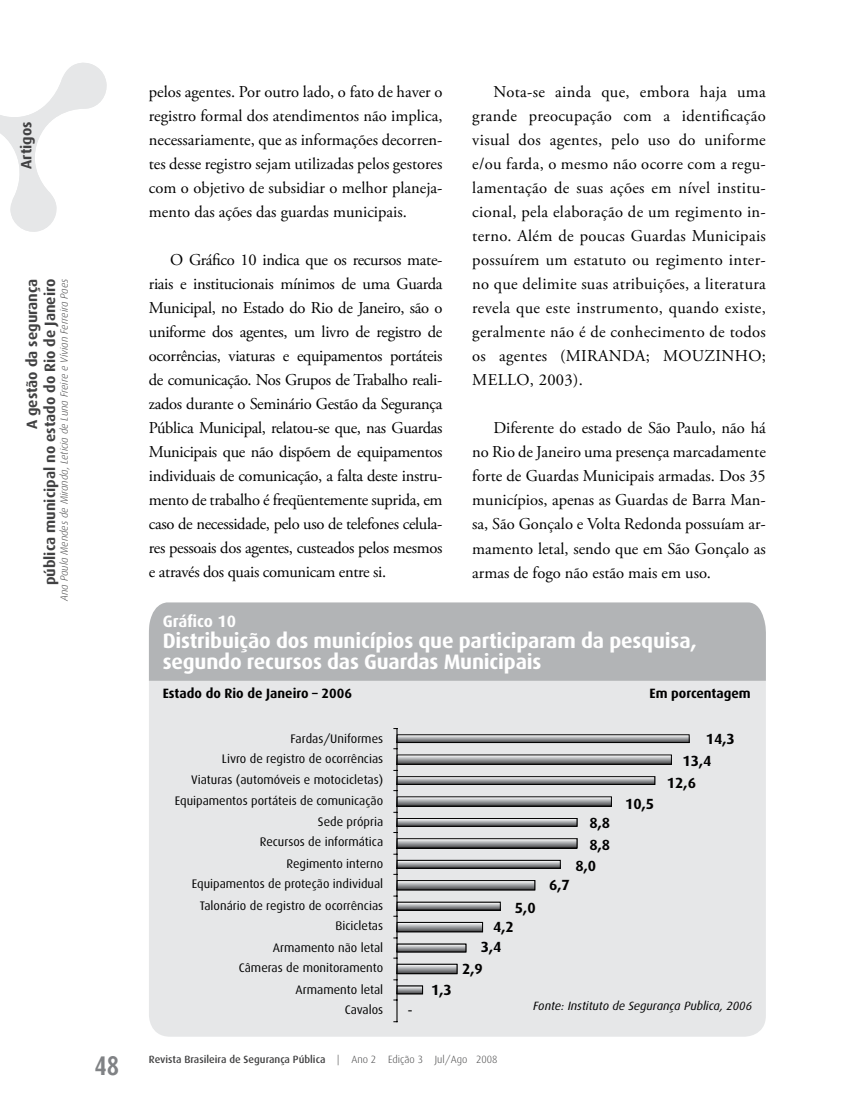
<style>
.page{position:relative;width:851px;height:1106px;background:#fff}
.page>*{position:absolute;margin:0;border:0;box-sizing:border-box;transform-origin:0 0}
.t1{font:700 27px "Dax Condensed";color:#808285}
.t2{font:700 21px/21px "Dax";letter-spacing:-.01em;color:#fff}
.t3{font:16.5px/24px "Adobe Garamond Pro";color:#000;text-align:justify}
.t4{font:700 16.5px "Dax";color:#fff}
.t5{font:700 15px/18px "Dax";color:#414142;text-align:right}
.t6{font:700 14.7px "Dax";color:#010101}
.t7{font:13.95px "Times New Roman";color:#010101}
.t8{font:700 13.5px "Dax";color:#000}
.t9{font:12.45px "Dax";color:#010101}
.t10{font:italic 12px "Dax";color:#000}
.t11{font:italic 300 10.5px "Dax";color:#414142}
.t12{font:500 10.5px "Dax";color:#414142}
.s1{font-weight:300}
</style>
<div class="page">
<svg style="left:0;top:62px;width:107px;height:170px"></svg>
<div style="left:149px;top:607px;width:616px;height:429px;background:#e6e7e8;border-radius:21px"></div>
<div style="left:149px;top:602px;width:616px;height:78px;background:#b2b4b6"></div>
<svg style="left:398px;top:988px;width:22px;height:4px"></svg>
<div style="left:396px;top:985px;width:26px;height:9px;border:1px solid #010101"></div>
<svg style="left:398px;top:966px;width:57px;height:5px"></svg>
<div style="left:396px;top:964px;width:61px;height:9px;border:1px solid #010101"></div>
<svg style="left:398px;top:946px;width:66px;height:4px"></svg>
<div style="left:396px;top:944px;width:70px;height:8px;border:1px solid #010101"></div>
<svg style="left:398px;top:924px;width:82px;height:6px"></svg>
<div style="left:396px;top:922px;width:86px;height:10px;border:1px solid #010101"></div>
<svg style="left:398px;top:904px;width:100px;height:4px"></svg>
<div style="left:396px;top:902px;width:104px;height:8px;border:1px solid #010101"></div>
<svg style="left:398px;top:883px;width:135px;height:5px"></svg>
<div style="left:396px;top:880px;width:139px;height:10px;border:1px solid #010101"></div>
<svg style="left:398px;top:862px;width:160px;height:4px"></svg>
<div style="left:396px;top:860px;width:164px;height:8px;border:1px solid #010101"></div>
<svg style="left:398px;top:841px;width:177px;height:5px"></svg>
<div style="left:396px;top:838px;width:181px;height:10px;border:1px solid #010101"></div>
<svg style="left:398px;top:820px;width:177px;height:4px"></svg>
<div style="left:396px;top:818px;width:181px;height:8px;border:1px solid #010101"></div>
<svg style="left:398px;top:799px;width:211px;height:5px"></svg>
<div style="left:396px;top:796px;width:215px;height:10px;border:1px solid #010101"></div>
<svg style="left:398px;top:778px;width:255px;height:4px"></svg>
<div style="left:396px;top:776px;width:259px;height:8px;border:1px solid #010101"></div>
<svg style="left:398px;top:757px;width:271px;height:5px"></svg>
<div style="left:396px;top:754px;width:275px;height:10px;border:1px solid #010101"></div>
<svg style="left:398px;top:736px;width:289px;height:4px"></svg>
<hr style="left:396px;top:728px;width:1px;height:293px;background:#010101">
<p class="t5" style="left:17px;top:169px;width:49px;rotate:-90deg">Artigos</p>
<p class="t5" style="left:23px;top:585px;width:308px;rotate:-90deg">A gestão da segurança<br>pública municipal no estado do Rio de Janeiro</p>
<p class="t11" style="left:58px;top:601px;width:324px;rotate:-90deg">Ana Paula Mendes de Miranda, Leticia de Luna Freire e Vívian Ferreira Paes</p>
<h1 class="t1" style="left:94px;top:1050px;width:26px">48</h1>
<p class="t3" style="left:149px;top:80px;width:295px">pelos agentes. Por outro lado, o fato de haver o registro formal dos atendimentos não implica, necessariamente, que as informações decorren&shy;tes desse registro sejam utilizadas pelos gestores com o objetivo de subsidiar o melhor planeja&shy;mento das ações das guardas municipais.</p>
<p class="t3" style="left:149px;top:248px;width:295px;text-indent:21px">O Gráfico 10 indica que os recursos mate&shy;riais e institucionais mínimos de uma Guarda Municipal, no Estado do Rio de Janeiro, são o uniforme dos agentes, um livro de registro de ocorrências, viaturas e equipamentos portáteis de comunicação. Nos Grupos de Trabalho reali&shy;zados durante o Seminário Gestão da Segurança Pública Municipal, relatou-se que, nas Guardas Municipais que não dispõem de equipamentos individuais de comunicação, a falta deste instru&shy;mento de trabalho é freqüentemente suprida, em caso de necessidade, pelo uso de telefones celula&shy;res pessoais dos agentes, custeados pelos mesmos e através dos quais comunicam entre si.</p>
<p class="t3" style="left:472px;top:80px;width:295px;text-indent:21px">Nota-se ainda que, embora haja uma grande preocupação com a identificação visual dos agentes, pelo uso do uniforme e/ou farda, o mesmo não ocorre com a regu&shy;lamentação de suas ações em nível institu&shy;cional, pela elaboração de um regimento in&shy;terno. Além de poucas Guardas Municipais possuírem um estatuto ou regimento inter&shy;no que delimite suas atribuições, a literatura revela que este instrumento, quando existe, geralmente não é de conhecimento de todos os agentes (MIRANDA; MOUZINHO; MELLO, 2003).</p>
<p class="t3" style="left:472px;top:417px;width:295px;text-indent:21px">Diferente do estado de São Paulo, não há no Rio de Janeiro uma presença marcadamente forte de Guardas Municipais armadas. Dos 35 municípios, apenas as Guardas de Barra Man&shy;sa, São Gonçalo e Volta Redonda possuíam ar&shy;mamento letal, sendo que em São Gonçalo as armas de fogo não estão mais em uso.</p>
<p class="t4" style="left:163px;top:612px;width:75px">Gráfico 10</p>
<p class="t2" style="left:163px;top:630px;width:535px">Distribuição dos municípios que participaram da pesquisa, segundo recursos das Guardas Municipais</p>
<p class="t8" style="left:163px;top:685px;width:191px">Estado do Rio de Janeiro – 2006</p>
<p class="t8" style="left:649px;top:685px;width:103px">Em porcentagem</p>
<p class="t9" style="left:290px;top:731px;width:94px">Fardas/Uniformes</p>
<p class="t6" style="left:705px;top:730px;width:31px">14,3</p>
<p class="t9" style="left:222px;top:751px;width:163px">Livro de registro de ocorrências</p>
<p class="t6" style="left:682px;top:752px;width:31px">13,4</p>
<p class="t9" style="left:191px;top:773px;width:193px">Viaturas (automóveis e motocicletas)</p>
<p class="t6" style="left:667px;top:774px;width:31px">12,6</p>
<p class="t9" style="left:175px;top:793px;width:210px">Equipamentos portáteis de comunicação</p>
<p class="t6" style="left:625px;top:795px;width:31px">10,5</p>
<p class="t9" style="left:318px;top:815px;width:67px">Sede própria</p>
<p class="t6" style="left:589px;top:814px;width:22px">8,8</p>
<p class="t9" style="left:260px;top:835px;width:125px">Recursos de informática</p>
<p class="t6" style="left:589px;top:836px;width:22px">8,8</p>
<p class="t9" style="left:286px;top:857px;width:98px">Regimento interno</p>
<p class="t6" style="left:575px;top:858px;width:22px">8,0</p>
<p class="t9" style="left:192px;top:877px;width:193px">Equipamentos de proteção individual</p>
<p class="t6" style="left:549px;top:876px;width:22px">6,7</p>
<p class="t9" style="left:200px;top:898px;width:185px">Talonário de registro de ocorrências</p>
<p class="t6" style="left:515px;top:899px;width:22px">5,0</p>
<p class="t9" style="left:335px;top:919px;width:49px">Bicicletas</p>
<p class="t6" style="left:493px;top:918px;width:22px">4,2</p>
<p class="t9" style="left:273px;top:940px;width:112px">Armamento não letal</p>
<p class="t6" style="left:480px;top:938px;width:22px">3,4</p>
<p class="t9" style="left:239px;top:960px;width:146px">Câmeras de monitoramento</p>
<p class="t6" style="left:462px;top:960px;width:22px">2,9</p>
<p class="t9" style="left:295px;top:982px;width:89px">Armamento letal</p>
<p class="t6" style="left:431px;top:982px;width:22px">1,3</p>
<p class="t9" style="left:344px;top:1002px;width:40px">Cavalos</p>
<p class="t7" style="left:408px;top:999px;width:6px">-</p>
<p class="t10" style="left:533px;top:999px;width:220px">Fonte: Instituto de Segurança Publica, 2006</p>
<p class="t12" style="left:149px;top:1054px;width:350px">Revista Brasileira de Segurança Pública <span class="s1">| Ano 2 Edição 3 Jul/Ago 2008</span></p>
</div>
